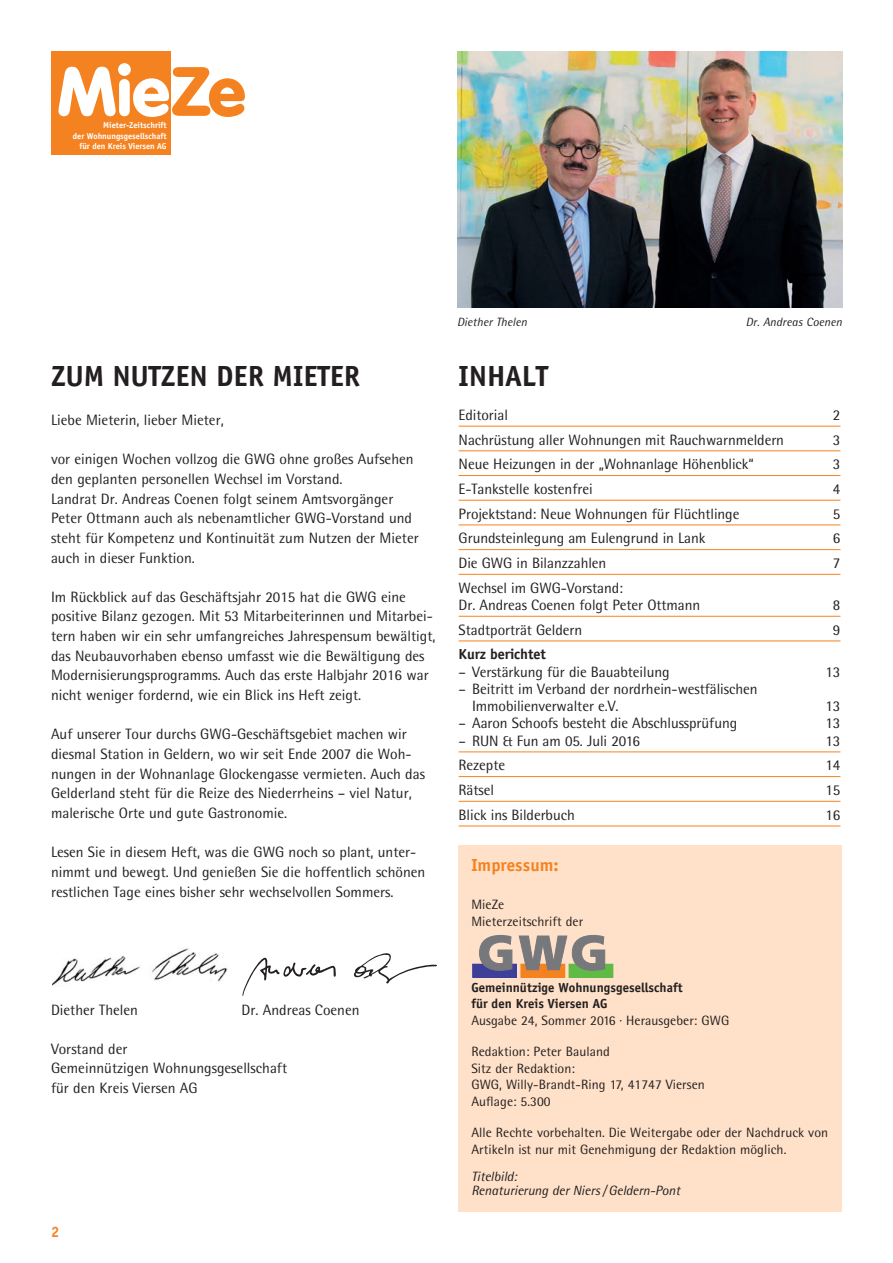
<style>
.page{position:relative;width:893px;height:1263px;background:#fff}
.page>*{position:absolute;margin:0;border:0;box-sizing:border-box;transform-origin:0 0}
.t1{font:900 68.4px "VAG Rounded";color:#fff}
.t2{font:700 30px "Officina Sans";color:#231f20}
.t3{font:700 18px "Officina Sans";letter-spacing:.005em;color:#f58220}
.t4{font:15px/19.6px "Rotis Semi Sans";color:#231f20}
.t5{font:700 15px "Officina Sans";color:#231f20}
.t6{font:700 15px "Officina San ITC";color:#f58220}
.t7{font:13.5px/16.5px "Rotis Semi Sans";letter-spacing:.005em;color:#231f20}
.t8{font:700 13.5px/16.5px "Officina Sans";letter-spacing:.005em;color:#231f20}
.t9{font:italic 13.5px/13.8px "Rotis Semi Sans";letter-spacing:-.005em;color:#231f20}
.t10{font:italic 12px "Rotis Semi Sans";letter-spacing:.005em;color:#231f20}
.t11{font:700 8.7px/10.5px "Officina Sans";color:#fff;text-align:right}
.t12{font:700 4.95px/9.9px "Officina Sans";color:#231f20}
.s1{color:#f58220}
</style>
<div class="page">
<img style="left:457px;top:52px;width:385px;height:255px">
<div style="left:51px;top:52px;width:120px;height:103px;background:#f58220"></div>
<hr style="left:459px;top:426px;width:381px;height:1px;background:#f58220">
<hr style="left:459px;top:450px;width:381px;height:1px;background:#f58220">
<hr style="left:459px;top:475px;width:381px;height:1px;background:#f58220">
<hr style="left:459px;top:500px;width:381px;height:1px;background:#f58220">
<hr style="left:459px;top:524px;width:381px;height:1px;background:#f58220">
<hr style="left:459px;top:549px;width:381px;height:1px;background:#f58220">
<hr style="left:459px;top:574px;width:381px;height:1px;background:#f58220">
<hr style="left:459px;top:616px;width:381px;height:1px;background:#f58220">
<hr style="left:459px;top:640px;width:381px;height:1px;background:#f58220">
<hr style="left:459px;top:751px;width:381px;height:1px;background:#f58220">
<hr style="left:459px;top:776px;width:381px;height:1px;background:#f58220">
<hr style="left:459px;top:801px;width:381px;height:1px;background:#f58220">
<hr style="left:459px;top:826px;width:381px;height:1px;background:#f58220">
<div style="left:459px;top:845px;width:383px;height:367px;background:#fee1c8"></div>
<div style="left:521px;top:964px;width:44px;height:13px;background:#f58220"></div>
<div style="left:569px;top:964px;width:44px;height:13px;background:#60bb46"></div>
<div style="left:473px;top:964px;width:43px;height:13px;background:#3e3f99"></div>
<svg style="left:479px;top:935px;width:33px;height:36px"></svg>
<svg style="left:519px;top:935px;width:86px;height:36px"></svg>
<img style="left:52px;top:948px;width:176px;height:38px">
<svg style="left:242px;top:958px;width:94px;height:38px"></svg>
<svg style="left:353px;top:953px;width:84px;height:30px"></svg>
<h1 class="t1" style="left:57px;top:50px;width:190px">Mie<span class="s1">Ze</span></h1>
<p class="t11" style="left:73px;top:120px;width:95px">Mieter-Zeitschrift<br>der Wohnungsgesellschaft für den Kreis Viersen AG</p>
<h2 class="t2" style="left:51px;top:358px;width:311px">ZUM NUTZEN DER MIETER</h2>
<p class="t4" style="left:51px;top:410px;width:174px">Liebe Mieterin, lieber Mieter,</p>
<p class="t4" style="left:51px;top:449px;width:369px">vor einigen Wochen vollzog die GWG ohne großes Aufsehen den geplanten personellen Wechsel im Vorstand.<br>Landrat Dr. Andreas Coenen folgt seinem Amtsvorgänger Peter Ottmann auch als nebenamtlicher GWG-Vorstand und steht für Kompetenz und Kontinuität zum Nutzen der Mieter auch in dieser Funktion.</p>
<p class="t4" style="left:51px;top:587px;width:386px">Im Rückblick auf das Geschäftsjahr 2015 hat die GWG eine positive Bilanz gezogen. Mit 53 Mitarbeiterinnen und Mitarbei&shy;tern haben wir ein sehr umfangreiches Jahrespensum bewältigt, das Neubauvorhaben ebenso umfasst wie die Bewältigung des Modernisierungsprogramms. Auch das erste Halbjahr 2016 war nicht weniger fordernd, wie ein Blick ins Heft zeigt.</p>
<p class="t4" style="left:51px;top:724px;width:375px">Auf unserer Tour durchs GWG-Geschäftsgebiet machen wir diesmal Station in Geldern, wo wir seit Ende 2007 die Woh&shy;nungen in der Wohnanlage Glockengasse vermieten. Auch das Gelderland steht für die Reize des Niederrheins – viel Natur, malerische Orte und gute Gastronomie.</p>
<p class="t4" style="left:51px;top:842px;width:376px">Lesen Sie in diesem Heft, was die GWG noch so plant, unter&shy;nimmt und bewegt. Und genießen Sie die hoffentlich schönen restlichen Tage eines bisher sehr wechselvollen Sommers.</p>
<p class="t4" style="left:51px;top:999px;width:88px">Diether Thelen</p>
<p class="t4" style="left:242px;top:999px;width:120px">Dr. Andreas Coenen</p>
<p class="t4" style="left:51px;top:1039px;width:238px">Vorstand der<br>Gemeinnützigen Wohnungsgesellschaft für den Kreis Viersen AG</p>
<p class="t6" style="left:51px;top:1222px;width:10px">2</p>
<p class="t10" style="left:457px;top:314px;width:72px">Diether Thelen</p>
<p class="t10" style="left:746px;top:314px;width:98px">Dr. Andreas Coenen</p>
<h2 class="t2" style="left:459px;top:358px;width:92px">INHALT</h2>
<p class="t4" style="left:459px;top:405px;width:51px">Editorial</p>
<p class="t4" style="left:833px;top:405px;width:9px">2</p>
<p class="t4" style="left:459px;top:430px;width:327px">Nachrüstung aller Wohnungen mit Rauchwarnmeldern</p>
<p class="t4" style="left:833px;top:430px;width:9px">3</p>
<p class="t4" style="left:459px;top:454px;width:297px">Neue Heizungen in der „Wohnanlage Höhenblick“</p>
<p class="t4" style="left:833px;top:454px;width:9px">3</p>
<p class="t4" style="left:459px;top:479px;width:135px">E-Tankstelle kostenfrei</p>
<p class="t4" style="left:833px;top:479px;width:9px">4</p>
<p class="t4" style="left:459px;top:504px;width:282px">Projektstand: Neue Wohnungen für Flüchtlinge</p>
<p class="t4" style="left:833px;top:504px;width:9px">5</p>
<p class="t4" style="left:459px;top:528px;width:248px">Grundsteinlegung am Eulengrund in Lank</p>
<p class="t4" style="left:833px;top:528px;width:9px">6</p>
<p class="t4" style="left:459px;top:553px;width:149px">Die GWG in Bilanzzahlen</p>
<p class="t4" style="left:833px;top:553px;width:9px">7</p>
<p class="t4" style="left:459px;top:579px;width:243px;line-height:17.2px">Wechsel im GWG-Vorstand:<br>Dr. Andreas Coenen folgt Peter Ottmann</p>
<p class="t4" style="left:833px;top:595px;width:9px">8</p>
<p class="t4" style="left:459px;top:620px;width:125px">Stadtporträt Geldern</p>
<p class="t4" style="left:833px;top:620px;width:9px">9</p>
<p class="t5" style="left:459px;top:645px;width:89px">Kurz berichtet</p>
<p class="t4" style="left:459px;top:662px;width:212px">– Verstärkung für die Bauabteilung</p>
<p class="t4" style="left:825px;top:662px;width:16px">13</p>
<p class="t4" style="left:472px;top:680px;width:287px;line-height:17.2px;text-indent:-14px">– Beitritt im Verband der nordrhein-westfälischen<br>Immobilienverwalter e.V.</p>
<p class="t4" style="left:825px;top:696px;width:16px">13</p>
<p class="t4" style="left:459px;top:713px;width:280px">– Aaron Schoofs besteht die Abschlussprüfung</p>
<p class="t4" style="left:825px;top:713px;width:16px">13</p>
<p class="t4" style="left:459px;top:731px;width:183px">– RUN &amp; Fun am 05. Juli 2016</p>
<p class="t4" style="left:825px;top:731px;width:16px">13</p>
<p class="t4" style="left:459px;top:755px;width:48px">Rezepte</p>
<p class="t4" style="left:825px;top:755px;width:16px">14</p>
<p class="t4" style="left:459px;top:780px;width:37px">Rätsel</p>
<p class="t4" style="left:825px;top:780px;width:16px">15</p>
<p class="t4" style="left:459px;top:805px;width:118px">Blick ins Bilderbuch</p>
<p class="t4" style="left:825px;top:805px;width:16px">16</p>
<p class="t3" style="left:471px;top:854px;width:89px">Impressum:</p>
<p class="t7" style="left:471px;top:896px;width:113px">MieZe<br>Mieterzeitschrift der</p>
<p class="t8" style="left:471px;top:979px;width:213px">Gemeinnützige Wohnungsgesellschaft für den Kreis Viersen AG</p>
<p class="t7" style="left:471px;top:1012px;width:259px">Ausgabe 24, Sommer 2016 · Herausgeber: GWG</p>
<p class="t7" style="left:471px;top:1043px;width:235px">Redaktion: Peter Bauland<br>Sitz der Redaktion:<br>GWG, Willy-Brandt-Ring 17, 41747 Viersen<br>Auflage: 5.300</p>
<p class="t7" style="left:471px;top:1124px;width:358px">Alle Rechte vorbehalten. Die Weitergabe oder der Nachdruck von<br>Artikeln ist nur mit Genehmigung der Redaktion möglich.</p>
<p class="t9" style="left:471px;top:1169px;width:210px">Titelbild:<br>Renaturierung der Niers / Geldern-Pont</p>
<p class="t12" style="left:473px;top:1002px;width:96px">Logo 100mm für Farbsatz 4-C mit schwarz 65%<br>HKS 07 = 0/60/100/0</p>
<p class="t12" style="left:473px;top:1019px;width:93px;line-height:4.9px">HKS 65 = 65/0/100/0<br>black = 0/0/0/65 mit Überdrucken 0,25mm</p>
</div>
